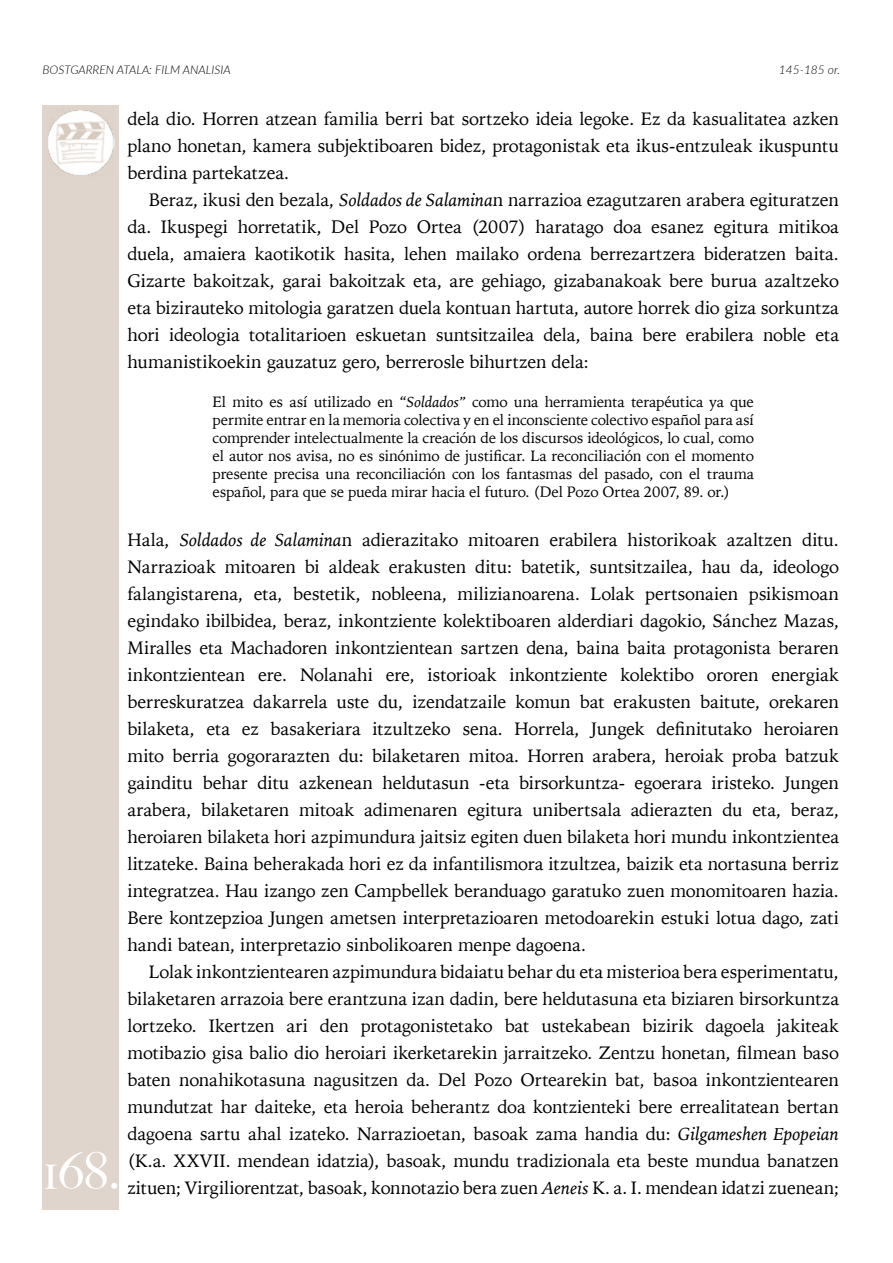
<style>
.page{position:relative;width:893px;height:1263px;background:#fff}
.page>*{position:absolute;margin:0;border:0;box-sizing:border-box;transform-origin:0 0}
.t1{font:500 51px "Big Caslon";color:#fff}
.t2{font:18px/27px "Iowan Old Style";letter-spacing:-.005em;color:#000;text-align:justify}
.t3{font:15px/18px "Iowan Old Style";letter-spacing:-.01em;color:#000;text-align:justify}
.t4{font:italic 300 12px "Lato";color:#000}
.s1{font-style:italic}
</style>
<div class="page">
<div style="left:43px;top:105px;width:76px;height:1104px;background:#dfd5cc"></div>
<img style="left:48px;top:108px;width:67px;height:67px">
<p class="t4" style="left:43px;top:62px;width:190px">BOSTGARREN ATALA: FILM ANALISIA</p>
<p class="t4" style="left:779px;top:62px;width:63px">145-185 or.</p>
<p class="t2" style="left:128px;top:104px;width:713px">dela dio. Horren atzean familia berri bat sortzeko ideia legoke. Ez da kasualitatea azken plano honetan, kamera subjektiboaren bidez, protagonistak eta ikus-entzuleak ikuspuntu berdina partekatzea.</p>
<p class="t2" style="left:128px;top:185px;width:713px;text-indent:21px">Beraz, ikusi den bezala, <span class="s1">Soldados de Salamina</span>n narrazioa ezagutzaren arabera egituratzen da. Ikuspegi horretatik, Del Pozo Ortea (2007) haratago doa esanez egitura mitikoa duela, amaiera kaotikotik hasita, lehen mailako ordena berrezartzera bideratzen baita.<br>Gizarte bakoitzak, garai bakoitzak eta, are gehiago, gizabanakoak bere burua azaltzeko eta bizirauteko mitologia garatzen duela kontuan hartuta, autore horrek dio giza sorkuntza hori ideologia totalitarioen eskuetan suntsitzailea dela, baina bere erabilera noble eta humanistikoekin gauzatuz gero, berrerosle bihurtzen dela:</p>
<p class="t3" style="left:213px;top:392px;width:543px">El mito es así utilizado en “<span class="s1">Soldados”</span> como una herramienta terapéutica ya que permite entrar en la memoria colectiva y en el inconsciente colectivo español para así comprender intelectualmente la creación de los discursos ideológicos, lo cual, como el autor nos avisa, no es sinónimo de justificar. La reconciliación con el momento presente precisa una reconciliación con los fantasmas del pasado, con el trauma español, para que se pueda mirar hacia el futuro. (Del Pozo Ortea 2007, 89. or.)</p>
<p class="t2" style="left:128px;top:525px;width:713px">Hala, <span class="s1">Soldados de Salamina</span>n adierazitako mitoaren erabilera historikoak azaltzen ditu.<br>Narrazioak mitoaren bi aldeak erakusten ditu: batetik, suntsitzailea, hau da, ideologo falangistarena, eta, bestetik, nobleena, milizianoarena. Lolak pertsonaien psikismoan egindako ibilbidea, beraz, inkontziente kolektiboaren alderdiari dagokio, Sánchez Mazas, Miralles eta Machadoren inkontzientean sartzen dena, baina baita protagonista beraren inkontzientean ere. Nolanahi ere, istorioak inkontziente kolektibo ororen energiak berreskuratzea dakarrela uste du, izendatzaile komun bat erakusten baitute, orekaren bilaketa, eta ez basakeriara itzultzeko sena. Horrela, Jungek definitutako heroiaren mito berria gogorarazten du: bilaketaren mitoa. Horren arabera, heroiak proba batzuk gainditu behar ditu azkenean heldutasun -eta birsorkuntza- egoerara iristeko. Jungen arabera, bilaketaren mitoak adimenaren egitura unibertsala adierazten du eta, beraz, heroiaren bilaketa hori azpimundura jaitsiz egiten duen bilaketa hori mundu inkontzientea litzateke. Baina beherakada hori ez da infantilismora itzultzea, baizik eta nortasuna berriz integratzea. Hau izango zen Campbellek beranduago garatuko zuen monomitoaren hazia.<br>Bere kontzepzioa Jungen ametsen interpretazioaren metodoarekin estuki lotua dago, zati handi batean, interpretazio sinbolikoaren menpe dagoena.</p>
<p class="t2" style="left:128px;top:957px;width:713px;text-indent:21px">Lolak inkontzientearen azpimundura bidaiatu behar du eta misterioa bera esperimentatu, bilaketaren arrazoia bere erantzuna izan dadin, bere heldutasuna eta biziaren birsorkuntza lortzeko. Ikertzen ari den protagonistetako bat ustekabean bizirik dagoela jakiteak motibazio gisa balio dio heroiari ikerketarekin jarraitzeko. Zentzu honetan, filmean baso baten nonahikotasuna nagusitzen da. Del Pozo Ortearekin bat, basoa inkontzientearen mundutzat har daiteke, eta heroia beherantz doa kontzienteki bere errealitatean bertan dagoena sartu ahal izateko. Narrazioetan, basoak zama handia du: <span class="s1">Gilgameshen Epopeian </span>(K.a. XXVII. mendean idatzia), basoak, mundu tradizionala eta beste mundua banatzen zituen; Virgiliorentzat, basoak, konnotazio bera zuen <span class="s1">Aeneis</span> K. a. I. mendean idatzi zuenean;</p>
<h1 class="t1" style="left:43px;top:1129px;width:79px">168.</h1>
</div>
